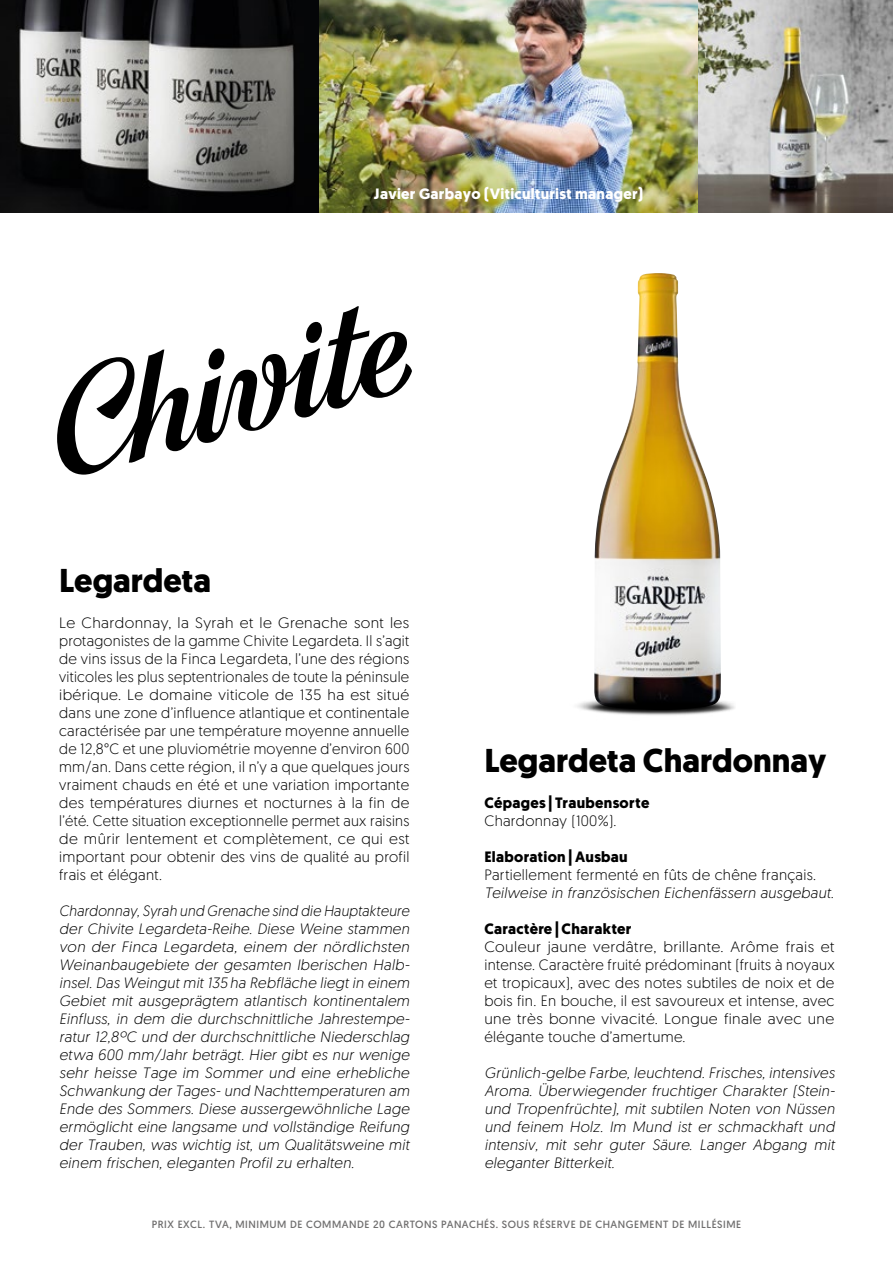
<style>
.page{position:relative;width:893px;height:1263px;background:#fff}
.page>*{position:absolute;margin:0;border:0;box-sizing:border-box;transform-origin:0 0}
.t1{font:700 33px "Geomanist";color:#000}
.t2{font:italic 300 15px/18px "Geomanist";letter-spacing:.02em;color:#000;text-align:justify;scale:.95 1}
.t3{font:300 15px/18px "Geomanist";letter-spacing:.02em;color:#000;text-align:justify;scale:1.04 1}
.t4{font:italic 300 15px/18px "Geomanist";letter-spacing:.02em;color:#000;text-align:justify}
.t5{font:300 15px/18px "Geomanist";letter-spacing:.02em;color:#000;text-align:justify;scale:1.05 1}
.t6{font:300 15px "Geomanist";letter-spacing:.02em;color:#000}
.t7{font:700 15px "Geomanist";letter-spacing:.02em;color:#000}
.t8{font:700 15px "Geomanist";letter-spacing:.02em;color:#fff}
.t9{font:10.5px "Geomanist";letter-spacing:.05em;color:#706f6f}
</style>
<div class="page">
<img style="left:319px;top:0;width:379px;height:213px">
<img style="left:594px;top:273px;width:127px;height:378px">
<img style="left:698px;top:0;width:195px;height:213px">
<img style="left:0;top:0;width:319px;height:213px">
<img style="left:577px;top:651px;width:158px;height:64px">
<svg style="left:57px;top:306px;width:355px;height:169px"></svg>
<p class="t8" style="left:374px;top:184px;width:271px">Javier Garbayo (Viticulturist manager)</p>
<h1 class="t1" style="left:59px;top:559px;width:153px">Legardeta</h1>
<p class="t3" style="left:59px;top:614px;width:338px">Le Chardonnay, la Syrah et le Grenache sont les protagonistes de la gamme Chivite Legardeta. Il s’agit de vins issus de la Finca Legardeta, l’une des régions viticoles les plus septentrionales de toute la péninsule ibérique. Le domaine viticole de 135 ha est situé dans une zone d’influence atlantique et continentale caractérisée par une température moyenne annuelle de 12,8°C et une pluviométrie moyenne d’environ 600 mm/an. Dans cette région, il n’y a que quelques jours vraiment chauds en été et une variation importante des températures diurnes et nocturnes à la fin de l’été. Cette situation exceptionnelle permet aux raisins de mûrir lentement et complètement, ce qui est important pour obtenir des vins de qualité au profil frais et élégant.</p>
<p class="t2" style="left:59px;top:902px;width:370px">Chardonnay, Syrah und Grenache sind die Hauptakteure der Chivite Legardeta-Reihe. Diese Weine stammen von der Finca Legardeta, einem der nördlichsten Weinanbaugebiete der gesamten Iberischen Halb&shy;insel. Das Weingut mit 135 ha Rebfläche liegt in einem Gebiet mit ausgeprägtem atlantisch kontinentalem Einfluss, in dem die durchschnittliche Jahrestempe&shy;ratur 12,8ºC und der durchschnittliche Niederschlag etwa 600 mm/Jahr beträgt. Hier gibt es nur wenige sehr heisse Tage im Sommer und eine erhebliche Schwankung der Tages- und Nachttemperaturen am Ende des Sommers. Diese aussergewöhnliche Lage ermöglicht eine langsame und vollständige Reifung der Trauben, was wichtig ist, um Qualitätsweine mit einem frischen, eleganten Profil zu erhalten.</p>
<h1 class="t1" style="left:484px;top:738px;width:344px">Legardeta Chardonnay</h1>
<p class="t7" style="left:484px;top:793px;width:166px">Cépages | Traubensorte</p>
<p class="t6" style="left:484px;top:811px;width:134px">Chardonnay (100%).</p>
<p class="t7" style="left:484px;top:847px;width:145px">Elaboration |Ausbau</p>
<p class="t6" style="left:484px;top:865px;width:333px">Partiellement fermenté en fûts de chêne français.</p>
<p class="t4" style="left:484px;top:883px;width:351px">Teilweise in französischen Eichenfässern ausgebaut.</p>
<p class="t7" style="left:484px;top:919px;width:149px">Caractère | Charakter</p>
<p class="t5" style="left:484px;top:937px;width:335px">Couleur jaune verdâtre, brillante. Arôme frais et intense. Caractère fruité prédominant (fruits à noyaux et tropicaux), avec des notes subtiles de noix et de bois fin. En bouche, il est savoureux et intense, avec une très bonne vivacité. Longue finale avec une élégante touche d’amertume.</p>
<p class="t4" style="left:484px;top:1063px;width:352px">Grünlich-gelbe Farbe, leuchtend. Frisches, intensives Aroma. Überwiegender fruchtiger Charakter (Stein&shy;und Tropenfrüchte), mit subtilen Noten von Nüssen und feinem Holz. Im Mund ist er schmackhaft und intensiv, mit sehr guter Säure. Langer Abgang mit eleganter Bitterkeit.</p>
<p class="t9" style="left:152px;top:1217px;width:591px">PRIX EXCL. TVA, MINIMUM DE COMMANDE 20 CARTONS PANACHÉS. SOUS RÉSERVE DE CHANGEMENT DE MILLÉSIME</p>
</div>
